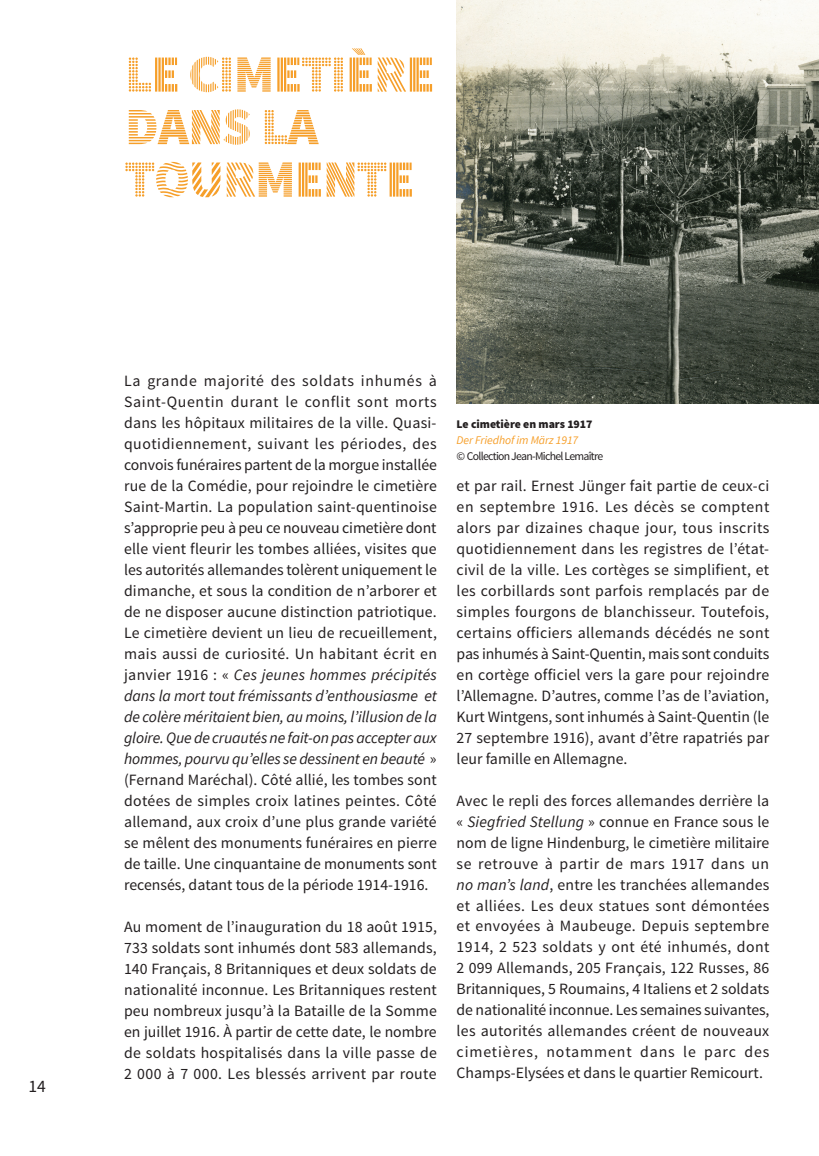
<style>
.page{position:relative;width:819px;height:1156px;background:#fff}
.page>*{position:absolute;margin:0;border:0;box-sizing:border-box;transform-origin:0 0}
.t1{font:52.5px/52.5px "Source Sans Pro DISPLAY";letter-spacing:-.02em;color:#f69f2a}
.t2{font:17.5px "Source Sans Pro";color:#231f20}
.t3{font:15.75px/21px "Source Sans Pro";color:#231f20;text-align:justify}
.t4{font:11.72px "Source Sans Pro";letter-spacing:-.06em;color:#231f20}
.t5{font:900 11.72px "Source Sans Pro";letter-spacing:-.005em;color:#231f20}
.t6{font:italic 11.72px "Source Sans Pro";letter-spacing:-.005em;color:#f69f2a}
.s1{font-style:italic}
</style>
<div class="page">
<hr style="left:818px;top:0;width:1px;height:1156px;background:#fcd098">
<img style="left:456px;top:0;width:363px;height:404px">
<p class="t2" style="left:28px;top:1075px;width:19px">14</p>
<h1 class="t1" style="left:125px;top:49px;width:311px">LE CIMETIÈRE<br>DANS LA<br>TOURMENTE</h1>
<p class="t3" style="left:124px;top:370px;width:314px">La grande majorité des soldats inhumés à Saint-Quentin durant le conflit sont morts dans les hôpitaux militaires de la ville. Quasi&shy;quotidiennement, suivant les périodes, des convois funéraires partent de la morgue installée rue de la Comédie, pour rejoindre le cimetière Saint-Martin. La population saint-quentinoise s’approprie peu à peu ce nouveau cimetière dont elle vient fleurir les tombes alliées, visites que les autorités allemandes tolèrent uniquement le dimanche, et sous la condition de n’arborer et de ne disposer aucune distinction patriotique.<br>Le cimetière devient un lieu de recueillement, mais aussi de curiosité. Un habitant écrit en janvier 1916 : « <span class="s1">Ces jeunes hommes précipités dans la mort tout frémissants d’enthousiasme et de colère méritaient bien, au moins, l’illusion de la gloire. Que de cruautés ne fait-on pas accepter aux hommes, pourvu qu’elles se dessinent en beauté</span> » (Fernand Maréchal). Côté allié, les tombes sont dotées de simples croix latines peintes. Côté allemand, aux croix d’une plus grande variété se mêlent des monuments funéraires en pierre de taille. Une cinquantaine de monuments sont recensés, datant tous de la période 1914-1916.</p>
<p class="t3" style="left:124px;top:916px;width:314px">Au moment de l’inauguration du 18 août 1915, 733 soldats sont inhumés dont 583 allemands, 140 Français, 8 Britanniques et deux soldats de nationalité inconnue. Les Britanniques restent peu nombreux jusqu’à la Bataille de la Somme en juillet 1916. À partir de cette date, le nombre de soldats hospitalisés dans la ville passe de 2 000 à 7 000. Les blessés arrivent par route</p>
<p class="t5" style="left:456px;top:416px;width:137px">Le cimetière en mars 1917</p>
<p class="t6" style="left:456px;top:433px;width:123px">Der Friedhof im März 1917</p>
<p class="t4" style="left:456px;top:448px;width:148px">© Collection Jean-Michel Lemaître</p>
<p class="t3" style="left:456px;top:475px;width:314px">et par rail. Ernest Jünger fait partie de ceux-ci en septembre 1916. Les décès se comptent alors par dizaines chaque jour, tous inscrits quotidiennement dans les registres de l’état&shy;civil de la ville. Les cortèges se simplifient, et les corbillards sont parfois remplacés par de simples fourgons de blanchisseur. Toutefois, certains officiers allemands décédés ne sont pas inhumés à Saint-Quentin, mais sont conduits en cortège officiel vers la gare pour rejoindre l’Allemagne. D’autres, comme l’as de l’aviation, Kurt Wintgens, sont inhumés à Saint-Quentin (le 27 septembre 1916), avant d’être rapatriés par leur famille en Allemagne.</p>
<p class="t3" style="left:456px;top:790px;width:314px">Avec le repli des forces allemandes derrière la « <span class="s1">Siegfried Stellung</span> » connue en France sous le nom de ligne Hindenburg, le cimetière militaire se retrouve à partir de mars 1917 dans un <span class="s1">no man’s land</span>, entre les tranchées allemandes et alliées. Les deux statues sont démontées et envoyées à Maubeuge. Depuis septembre 1914, 2 523 soldats y ont été inhumés, dont 2 099 Allemands, 205 Français, 122 Russes, 86<br>Britanniques, 5 Roumains, 4 Italiens et 2 soldats de nationalité inconnue. Les semaines suivantes, les autorités allemandes créent de nouveaux cimetières, notamment dans le parc des Champs-Elysées et dans le quartier Remicourt.</p>
</div>
